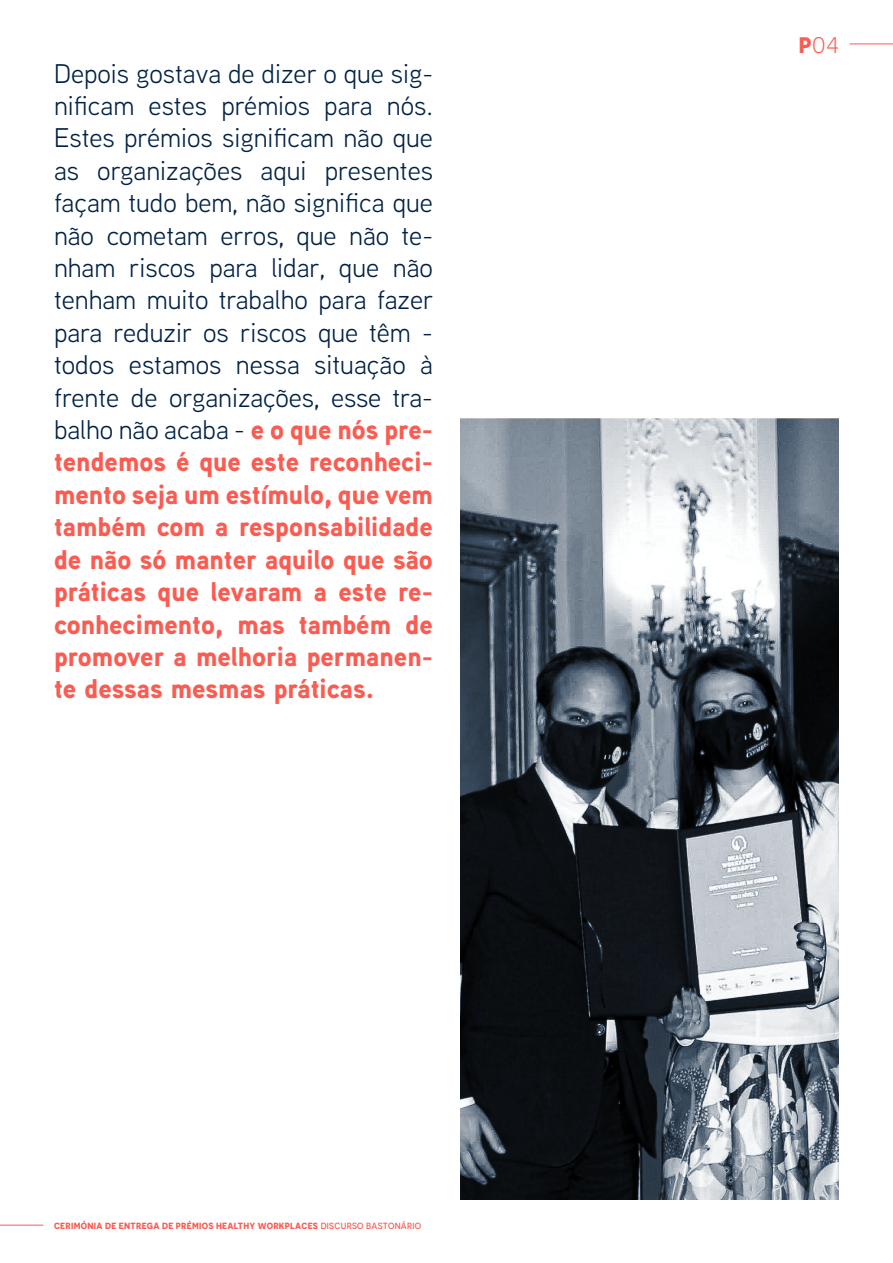
<style>
.page{position:relative;width:893px;height:1263px;background:#fff}
.page>*{position:absolute;margin:0;border:0;box-sizing:border-box;transform-origin:0 0}
.t1{font:27px/32.4px "Aaux Next";color:#002145;text-align:justify}
.t2{font:22.5px "Novecentosans";color:#fa5c52}
.t3{font:700 9px "Novecentosans";letter-spacing:.03em;color:#fa5c52}
.s1{font-weight:900;color:#fa5c52}
.s2{font-weight:500}
.s3{font-weight:700}
</style>
<div class="page">
<hr style="left:0;top:1225px;width:43px;height:1px;background:#fa5c52">
<hr style="left:850px;top:44px;width:43px;height:1px;background:#fa5c52">
<svg style="left:460px;top:419px;width:379px;height:780px;background:#5f666e"></svg>
<p class="t1" style="left:54px;top:56px;width:381px">Depois gostava de dizer o que sig&shy;nificam estes prémios para nós.<br>Estes prémios significam não que as organizações aqui presentes façam tudo bem, não significa que não cometam erros, que não te&shy;nham riscos para lidar, que não tenham muito trabalho para fazer para reduzir os riscos que têm - todos estamos nessa situação à frente de organizações, esse tra&shy;balho não acaba - <span class="s1">e o que nós pre&shy;tendemos é que este reconheci&shy;mento seja um estímulo, que vem também com a responsabilidade de não só manter aquilo que são práticas que levaram a este re&shy;conhecimento, mas também de promover a melhoria permanen&shy;te dessas mesmas práticas.</span></p>
<p class="t3" style="left:54px;top:1220px;width:369px">CERIMÓNIA DE ENTREGA DE PRÉMIOS HEALTHY WORKPLACES <span class="s2">DISCURSO BASTONÁRIO</span></p>
<p class="t2" style="left:799px;top:32px;width:42px"><span class="s3">P</span>04</p>
</div>
